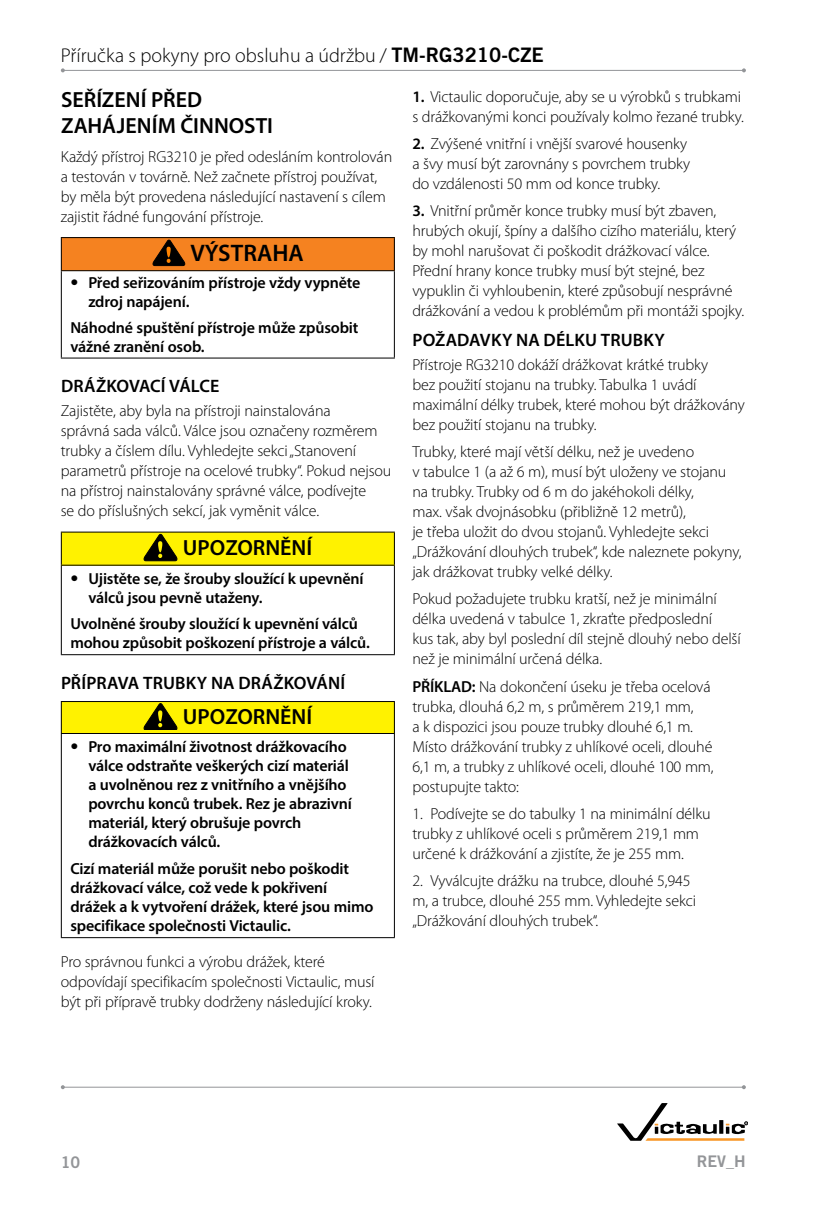
<style>
.page{position:relative;width:840px;height:1224px;background:#fff}
.page>*{position:absolute;margin:0;border:0;box-sizing:border-box;transform-origin:0 0}
.t1{font:600 24px "Myriad Pro";color:#000}
.t2{font:600 22px/26.4px "Myriad Pro";color:#000}
.t3{font:300 20px "Myriad Pro";color:#000}
.t4{font:600 18px "Myriad Pro";letter-spacing:.005em;color:#000}
.t5{font:300 16px/20px "Myriad Pro";letter-spacing:-.01em;color:#000}
.t6{font:600 16px/19px "Myriad Pro";letter-spacing:-.01em;color:#000}
.t7{font:16px "Trade Gothic LT Std Bd 2";color:#939598}
.s1{font-family:"Trade Gothic LT Std Bd 2";font-weight:400}
.s2{font-weight:600}
</style>
<div class="page">
<div style="left:61px;top:238px;width:333px;height:33px;background:#f58220"></div>
<hr style="left:61px;top:237px;width:334px;height:1px;background:#000">
<hr style="left:61px;top:238px;width:1px;height:32px;background:#000">
<hr style="left:394px;top:238px;width:1px;height:32px;background:#000">
<hr style="left:61px;top:271px;width:1px;height:87px;background:#000">
<hr style="left:61px;top:270px;width:334px;height:1px;background:#000">
<hr style="left:394px;top:271px;width:1px;height:87px;background:#000">
<hr style="left:61px;top:358px;width:334px;height:1px;background:#000">
<svg style="left:152px;top:240px;width:33px;height:26px"></svg>
<div style="left:61px;top:532px;width:333px;height:33px;background:#fff200"></div>
<hr style="left:61px;top:532px;width:334px;height:1px;background:#000">
<hr style="left:61px;top:533px;width:1px;height:32px;background:#000">
<hr style="left:394px;top:533px;width:1px;height:32px;background:#000">
<hr style="left:61px;top:565px;width:334px;height:1px;background:#000">
<hr style="left:61px;top:566px;width:1px;height:88px;background:#000">
<hr style="left:394px;top:566px;width:1px;height:88px;background:#000">
<hr style="left:61px;top:654px;width:334px;height:1px;background:#000">
<svg style="left:143px;top:534px;width:34px;height:27px"></svg>
<div style="left:61px;top:702px;width:333px;height:31px;background:#fff200"></div>
<hr style="left:61px;top:701px;width:334px;height:1px;background:#000">
<hr style="left:61px;top:702px;width:1px;height:31px;background:#000">
<hr style="left:394px;top:702px;width:1px;height:31px;background:#000">
<hr style="left:61px;top:733px;width:334px;height:1px;background:#000">
<hr style="left:61px;top:734px;width:1px;height:203px;background:#000">
<hr style="left:394px;top:734px;width:1px;height:203px;background:#000">
<hr style="left:61px;top:937px;width:334px;height:1px;background:#000">
<svg style="left:143px;top:703px;width:34px;height:27px"></svg>
<hr style="left:63px;top:70px;width:681px;height:1px;background:#939598">
<svg style="left:61px;top:68px;width:4px;height:4px"></svg>
<svg style="left:742px;top:68px;width:4px;height:4px"></svg>
<svg style="left:617px;top:1103px;width:130px;height:38px"></svg>
<hr style="left:63px;top:1087px;width:680px;height:1px;background:#939598">
<svg style="left:61px;top:1085px;width:4px;height:4px"></svg>
<svg style="left:741px;top:1085px;width:4px;height:4px"></svg>
<p class="t3" style="left:61px;top:44px;width:484px">Příručka s pokyny pro obsluhu a údržbu / <span class="s1">TM-RG3210-CZE</span></p>
<h2 class="t2" style="left:61px;top:85px;width:213px">SEŘÍZENÍ PŘED<br>ZAHÁJENÍM ČINNOSTI</h2>
<p class="t5" style="left:61px;top:147px;width:333px">Každý přístroj RG3210 je před odesláním kontrolován a testován v továrně. Než začnete přístroj používat, by měla být provedena následující nastavení s cílem zajistit řádné fungování přístroje.</p>
<h1 class="t1" style="left:190px;top:238px;width:115px">VÝSTRAHA</h1>
<p class="t6" style="left:88px;top:273px;width:274px;text-indent:-18px"><span class="s1">•</span> Před seřizováním přístroje vždy vypněte zdroj napájení.</p>
<p class="t6" style="left:70px;top:318px;width:290px">Náhodné spuštění přístroje může způsobit vážné zranění osob.</p>
<p class="t4" style="left:61px;top:375px;width:160px">DRÁŽKOVACÍ VÁLCE</p>
<p class="t5" style="left:61px;top:401px;width:332px">Zajistěte, aby byla na přístroji nainstalována<br>správná sada válců. Válce jsou označeny rozměrem trubky a číslem dílu. Vyhledejte sekci „Stanovení parametrů přístroje na ocelové trubky“. Pokud nejsou na přístroj nainstalovány správné válce, podívejte<br>se do příslušných sekcí, jak vyměnit válce.</p>
<h2 class="t2" style="left:183px;top:534px;width:131px">UPOZORNĚNÍ</h2>
<p class="t6" style="left:88px;top:569px;width:277px;text-indent:-18px"><span class="s1">•</span> Ujistěte se, že šrouby sloužící k upevnění válců jsou pevně utaženy.</p>
<p class="t6" style="left:70px;top:614px;width:301px">Uvolněné šrouby sloužící k upevnění válců mohou způsobit poškození přístroje a válců.</p>
<p class="t4" style="left:61px;top:671px;width:285px">PŘÍPRAVA TRUBKY NA DRÁŽKOVÁNÍ</p>
<h2 class="t2" style="left:183px;top:703px;width:131px">UPOZORNĚNÍ</h2>
<p class="t6" style="left:88px;top:737px;width:265px;text-indent:-18px"><span class="s1">•</span> Pro maximální životnost drážkovacího válce odstraňte veškerých cizí materiál a uvolněnou rez z vnitřního a vnějšího povrchu konců trubek. Rez je abrazivní materiál, který obrušuje povrch drážkovacích válců.</p>
<p class="t6" style="left:70px;top:858px;width:304px">Cizí materiál může porušit nebo poškodit drážkovací válce, což vede k pokřivení drážek a k vytvoření drážek, které jsou mimo specifikace společnosti Victaulic.</p>
<p class="t5" style="left:61px;top:952px;width:315px">Pro správnou funkci a výrobu drážek, které odpovídají specifikacím společnosti Victaulic, musí být při přípravě trubky dodrženy následující kroky.</p>
<p class="t5" style="left:412px;top:87px;width:333px"><span class="s2">1.</span> Victaulic doporučuje, aby se u výrobků s trubkami s drážkovanými konci používaly kolmo řezané trubky.</p>
<p class="t5" style="left:412px;top:134px;width:279px"><span class="s2">2.</span> Zvýšené vnitřní i vnější svarové housenky a švy musí být zarovnány s povrchem trubky do vzdálenosti 50 mm od konce trubky.</p>
<p class="t5" style="left:412px;top:201px;width:333px"><span class="s2">3.</span> Vnitřní průměr konce trubky musí být zbaven, hrubých okují, špíny a dalšího cizího materiálu, který by mohl narušovat či poškodit drážkovací válce.<br>Přední hrany konce trubky musí být stejné, bez vypuklin či vyhloubenin, které způsobují nesprávné drážkování a vedou k problémům při montáži spojky.</p>
<p class="t4" style="left:412px;top:328px;width:254px">POŽADAVKY NA DÉLKU TRUBKY</p>
<p class="t5" style="left:412px;top:355px;width:334px">Přístroje RG3210 dokáží drážkovat krátké trubky<br>bez použití stojanu na trubky. Tabulka 1 uvádí maximální délky trubek, které mohou být drážkovány bez použití stojanu na trubky.</p>
<p class="t5" style="left:412px;top:442px;width:330px">Trubky, které mají větší délku, než je uvedeno<br>v tabulce 1 (a až 6 m), musí být uloženy ve stojanu na trubky. Trubky od 6 m do jakéhokoli délky,<br>max. však dvojnásobku (přibližně 12 metrů),<br>je třeba uložit do dvou stojanů. Vyhledejte sekci „Drážkování dlouhých trubek“, kde naleznete pokyny, jak drážkovat trubky velké délky.</p>
<p class="t5" style="left:412px;top:589px;width:330px">Pokud požadujete trubku kratší, než je minimální délka uvedená v tabulce 1, zkraťte předposlední<br>kus tak, aby byl poslední díl stejně dlouhý nebo delší než je minimální určená délka.</p>
<p class="t5" style="left:412px;top:676px;width:303px"><span class="s2">PŘÍKLAD:</span> Na dokončení úseku je třeba ocelová trubka, dlouhá 6,2 m, s průměrem 219,1 mm,<br>a k dispozici jsou pouze trubky dlouhé 6,1 m.<br>Místo drážkování trubky z uhlíkové oceli, dlouhé 6,1 m, a trubky z uhlíkové oceli, dlouhé 100 mm, postupujte takto:</p>
<p class="t5" style="left:412px;top:804px;width:300px">1. Podívejte se do tabulky 1 na minimální délku trubky z uhlíkové oceli s průměrem 219,1 mm určené k drážkování a zjistíte, že je 255 mm.</p>
<p class="t5" style="left:412px;top:871px;width:285px">2. Vyválcujte drážku na trubce, dlouhé 5,945 m, a trubce, dlouhé 255 mm. Vyhledejte sekci „Drážkování dlouhých trubek“.</p>
<p class="t7" style="left:61px;top:1152px;width:21px">10</p>
<p class="t7" style="left:696px;top:1151px;width:50px">REV_H</p>
</div>
